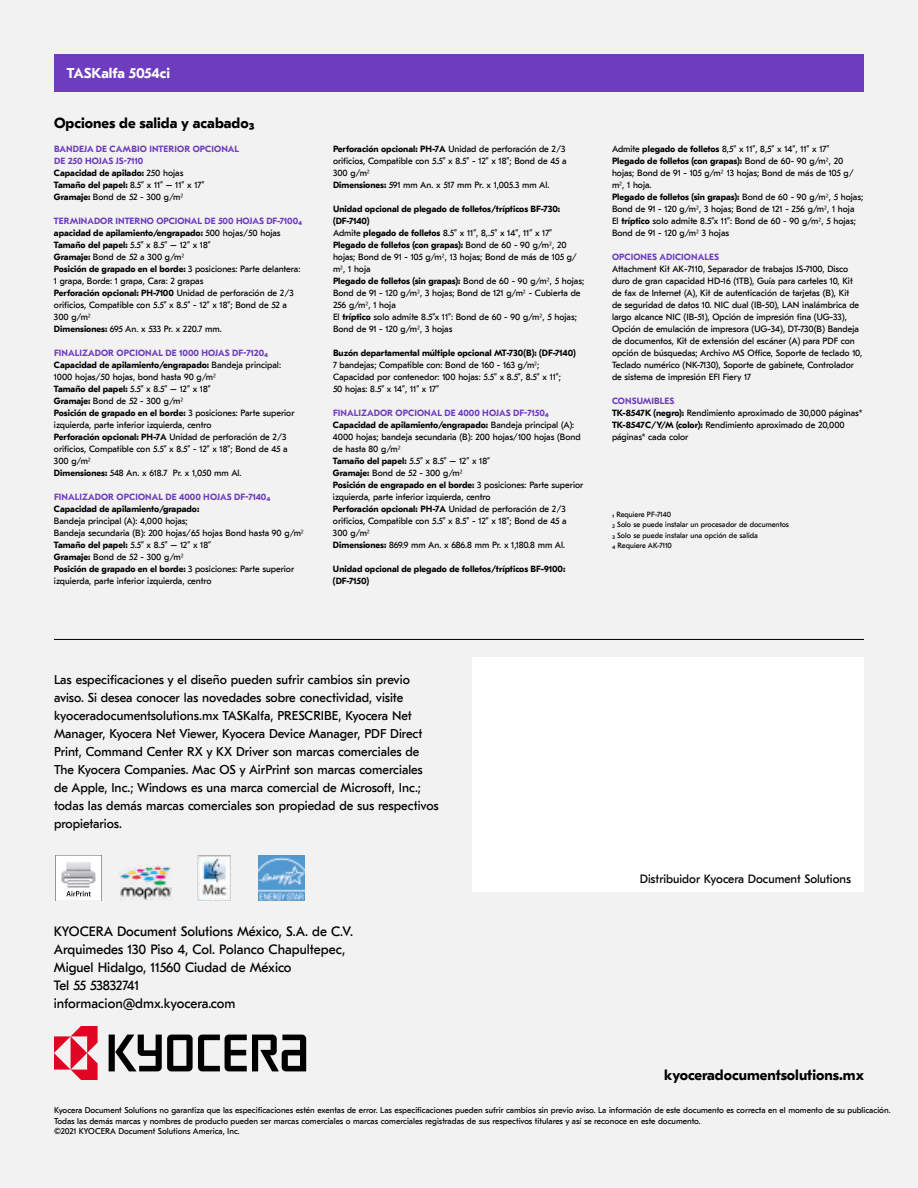
<style>
.page{position:relative;width:918px;height:1188px;background:#f2f2f2}
.page>*{position:absolute;margin:0;border:0;box-sizing:border-box;transform-origin:0 0}
.t1{font:700 14.7px "GT Eesti Pro Text";color:#000}
.t2{font:700 14.25px "GT Eesti Pro Text";color:#fff}
.t3{font:13.5px/18px "GT Eesti Pro Text";color:#000}
.t4{font:12.75px/18px "GT Eesti Pro Text";color:#000}
.t5{font:12px "GT Eesti Pro Text";color:#000}
.t6{font:9px/12px "GT Eesti Pro Text";color:#000}
.t7{font:700 9px/12px "GT Eesti Pro Text";letter-spacing:.01em;color:#6e3cbe}
.t8{font:700 9px/12px "GT Eesti Pro Text";color:#000}
.t9{font:8.4px/10.5px "GT Eesti Pro Text";color:#000}
.t10{font:7.5px/10.5px "GT Eesti Pro Text";color:#000}
.s1{color:#000}
.s2{font-weight:400;color:#000}
.s3{font-weight:700;color:#6e3cbe}
.s4{font-weight:700}
</style>
<div class="page">
<svg style="left:109px;top:1035px;width:197px;height:36px"></svg>
<svg style="left:54px;top:1026px;width:44px;height:54px"></svg>
<div style="left:54px;top:54px;width:810px;height:37px;background:#6e3cbe"></div>
<div style="left:472px;top:657px;width:392px;height:235px;background:#fff"></div>
<hr style="left:54px;top:639px;width:810px;height:1px;background:#000">
<svg style="left:56px;top:856px;width:45px;height:44px"></svg>
<img style="left:58px;top:859px;width:41px;height:30px">
<img style="left:198px;top:856px;width:33px;height:45px">
<img style="left:258px;top:856px;width:46px;height:45px">
<img style="left:119px;top:865px;width:52px;height:36px">
<h2 class="t2" style="left:67px;top:65px;width:105px">TASKalfa 5054ci</h2>
<h1 class="t1" style="left:54px;top:115px;width:202px">Opciones de salida y acabado3</h1>
<p class="t7" style="left:54px;top:143px;width:187px">BANDEJA DE CAMBIO INTERIOR OPCIONAL<br>DE 250 HOJAS JS-7110<br><span class="s1">Capacidad de apilado:</span> <span class="s2">250 hojas<br></span><span class="s1">Tamaño del papel:</span> <span class="s2">8.5” x 11” – 11” x 17”<br></span><span class="s1">Gramaje:</span> <span class="s2">Bond de 52 - 300 g/m2</span></p>
<p class="t6" style="left:54px;top:215px;width:250px"><span class="s3">TERMINADOR INTERNO OPCIONAL DE 500 HOJAS DF-71004 </span><span class="s4">apacidad de apilamiento/engrapado:</span> 500 hojas/50 hojas <span class="s4">Tamaño del papel:</span> 5.5” x 8.5” – 12” x 18”<br><span class="s4">Gramaje:</span> Bond de 52 a 300 g/m2<br><span class="s4">Posición de grapado en el borde:</span> 3 posiciones: Parte delantera:<br>1 grapa, Borde: 1 grapa, Cara: 2 grapas<br><span class="s4">Perforación opcional: PH-7100</span> Unidad de perforación de 2/3 orificios, Compatible con 5.5” x 8.5” - 12” x 18”; Bond de 52 a 300 g/m2<br><span class="s4">Dimensiones:</span> 695 An. x 533 Pr. x 220.7 mm.</p>
<p class="t6" style="left:54px;top:347px;width:242px"><span class="s3">FINALIZADOR OPCIONAL DE 1000 HOJAS DF-71204<br></span><span class="s4">Capacidad de apilamiento/engrapado:</span> Bandeja principal:<br>1000 hojas/50 hojas, bond hasta 90 g/m2<br><span class="s4">Tamaño del papel:</span> 5.5” x 8.5” – 12” x 18”<br><span class="s4">Gramaje:</span> Bond de 52 - 300 g/m2<br><span class="s4">Posición de grapado en el borde:</span> 3 posiciones: Parte superior izquierda, parte inferior izquierda, centro<br><span class="s4">Perforación opcional: PH-7A</span> Unidad de perforación de 2/3 orificios, Compatible con 5.5” x 8.5” - 12” x 18”; Bond de 45 a 300 g/m2<br><span class="s4">Dimensiones:</span> 548 An. x 618.7 Pr. x 1,050 mm Al.</p>
<p class="t7" style="left:54px;top:491px;width:218px">FINALIZADOR OPCIONAL DE 4000 HOJAS DF-71404</p>
<p class="t8" style="left:54px;top:503px;width:147px">Capacidad de apilamiento/grapado:</p>
<p class="t6" style="left:54px;top:515px;width:252px">Bandeja principal (A): 4,000 hojas;<br>Bandeja secundaria (B): 200 hojas/65 hojas Bond hasta 90 g/m2<br><span class="s4">Tamaño del papel:</span> 5.5” x 8.5” – 12” x 18”<br><span class="s4">Gramaje:</span> Bond de 52 - 300 g/m2<br><span class="s4">Posición de grapado en el borde:</span> 3 posiciones: Parte superior izquierda, parte inferior izquierda, centro</p>
<p class="t6" style="left:333px;top:143px;width:235px"><span class="s4">Perforación opcional: PH-7A</span> Unidad de perforación de 2/3 orificios, Compatible con 5.5” x 8.5” - 12” x 18”; Bond de 45 a 300 g/m2<br><span class="s4">Dimensiones:</span> 591 mm An. x 517 mm Pr. x 1,005.3 mm Al.</p>
<p class="t6" style="left:333px;top:203px;width:253px"><span class="s4">Unidad opcional de plegado de folletos/trípticos BF-730: (DF-7140)<br></span>Admite <span class="s4">plegado de folletos</span> 8.5” x 11”, 8,.5” x 14”, 11” x 17” <span class="s4">Plegado de folletos (con grapas):</span> Bond de 60 - 90 g/m2, 20 hojas; Bond de 91 - 105 g/m2, 13 hojas; Bond de más de 105 g/ m2, 1 hoja<br><span class="s4">Plegado de folletos (sin grapas):</span> Bond de 60 - 90 g/m2, 5 hojas; Bond de 91 - 120 g/m2, 3 hojas; Bond de 121 g/m2 - Cubierta de 256 g/m2, 1 hoja<br>El <span class="s4">tríptico</span> solo admite 8.5”x 11”: Bond de 60 - 90 g/m2, 5 hojas; Bond de 91 - 120 g/m2, 3 hojas</p>
<p class="t8" style="left:333px;top:347px;width:244px">Buzón departamental múltiple opcional MT-730(B): (DF-7140)</p>
<p class="t6" style="left:333px;top:359px;width:230px">7 bandejas; Compatible con: Bond de 160 - 163 g/m2;<br>Capacidad por contenedor: 100 hojas: 5.5” x 8.5”, 8.5” x 11”;<br>50 hojas: 8.5” x 14”, 11” x 17”</p>
<p class="t6" style="left:333px;top:407px;width:252px"><span class="s3">FINALIZADOR OPCIONAL DE 4000 HOJAS DF-71504<br></span><span class="s4">Capacidad de apilamiento/engrapado:</span> Bandeja principal (A):<br>4000 hojas; bandeja secundaria (B): 200 hojas/100 hojas (Bond de hasta 80 g/m2<br><span class="s4">Tamaño del papel:</span> 5.5” x 8.5” – 12” x 18”<br><span class="s4">Gramaje:</span> Bond de 52 - 300 g/m2<br><span class="s4">Posición de engrapado en el borde:</span> 3 posiciones: Parte superior izquierda, parte inferior izquierda, centro<br><span class="s4">Perforación opcional: PH-7A</span> Unidad de perforación de 2/3 orificios, Compatible con 5.5” x 8.5” - 12” x 18”; Bond de 45 a 300 g/m2<br><span class="s4">Dimensiones:</span> 869.9 mm An. x 686.8 mm Pr. x 1,180.8 mm Al.</p>
<p class="t8" style="left:333px;top:563px;width:234px">Unidad opcional de plegado de folletos/trípticos BF-9100: (DF-7150)</p>
<p class="t6" style="left:612px;top:143px;width:253px">Admite <span class="s4">plegado de folletos</span> 8,5” x 11”, 8,5” x 14”, 11” x 17” <span class="s4">Plegado de folletos (con grapas):</span> Bond de 60- 90 g/m2, 20 hojas; Bond de 91 - 105 g/m2 13 hojas; Bond de más de 105 g/ m2, 1 hoja.<br><span class="s4">Plegado de folletos (sin grapas):</span> Bond de 60 - 90 g/m2, 5 hojas; Bond de 91 - 120 g/m2, 3 hojas; Bond de 121 - 256 g/m2, 1 hoja El <span class="s4">tríptico</span> solo admite 8.5”x 11”: Bond de 60 - 90 g/m2, 5 hojas; Bond de 91 - 120 g/m2 3 hojas</p>
<p class="t7" style="left:612px;top:251px;width:108px">OPCIONES ADICIONALES</p>
<p class="t6" style="left:612px;top:263px;width:252px">Attachment Kit AK-7110, Separador de trabajos JS-7100, Disco duro de gran capacidad HD-16 (1TB), Guía para carteles 10, Kit de fax de Internet (A), Kit de autenticación de tarjetas (B), Kit<br>de seguridad de datos 10. NIC dual (IB-50), LAN inalámbrica de largo alcance NIC (IB-51), Opción de impresión fina (UG-33), Opción de emulación de impresora (UG-34), DT-730(B) Bandeja de documentos, Kit de extensión del escáner (A) para PDF con opción de búsquedas; Archivo MS Office, Soporte de teclado 10, Teclado numérico (NK-7130), Soporte de gabinete, Controlador de sistema de impresión EFI Fiery 17</p>
<p class="t6" style="left:612px;top:395px;width:252px"><span class="s3">CONSUMIBLES<br></span><span class="s4">TK-8547K (negro):</span> Rendimiento aproximado de 30,000 páginas* <span class="s4">TK-8547C/Y/M (color):</span> Rendimiento aproximado de 20,000 páginas* cada color</p>
<p class="t10" style="left:612px;top:509px;width:179px">1 Requiere PF-7140<br>2 Solo se puede instalar un procesador de documentos 3 Solo se puede instalar una opción de salida<br>4 Requiere AK-7110</p>
<p class="t4" style="left:54px;top:671px;width:386px">Las especificaciones y el diseño pueden sufrir cambios sin previo aviso. Si desea conocer las novedades sobre conectividad, visite kyoceradocumentsolutions.mx TASKalfa, PRESCRIBE, Kyocera Net Manager, Kyocera Net Viewer, Kyocera Device Manager, PDF Direct Print, Command Center RX y KX Driver son marcas comerciales de The Kyocera Companies. Mac OS y AirPrint son marcas comerciales de Apple, Inc.; Windows es una marca comercial de Microsoft, Inc.; todas las demás marcas comerciales son propiedad de sus respectivos propietarios.</p>
<h3 class="t3" style="left:54px;top:923px;width:301px">KYOCERA Document Solutions México, S.A. de C.V.<br>Arquimedes 130 Piso 4, Col. Polanco Chapultepec, Miguel Hidalgo, 11560 Ciudad de México<br>Tel 55 53832741<br>informacion@dmx.kyocera.com</h3>
<h3 class="t5" style="left:640px;top:872px;width:213px">Distribuidor Kyocera Document Solutions</h3>
<h1 class="t1" style="left:664px;top:1067px;width:201px">kyoceradocumentsolutions.mx</h1>
<p class="t9" style="left:54px;top:1105px;width:838px">Kyocera Document Solutions no garantiza que las especificaciones estén exentas de error. Las especificaciones pueden sufrir cambios sin previo aviso. La información de este documento es correcta en el momento de su publicación.<br>Todas las demás marcas y nombres de producto pueden ser marcas comerciales o marcas comerciales registradas de sus respectivos titulares y así se reconoce en este documento.<br>©2021 KYOCERA Document Solutions America, Inc.</p>
</div>
